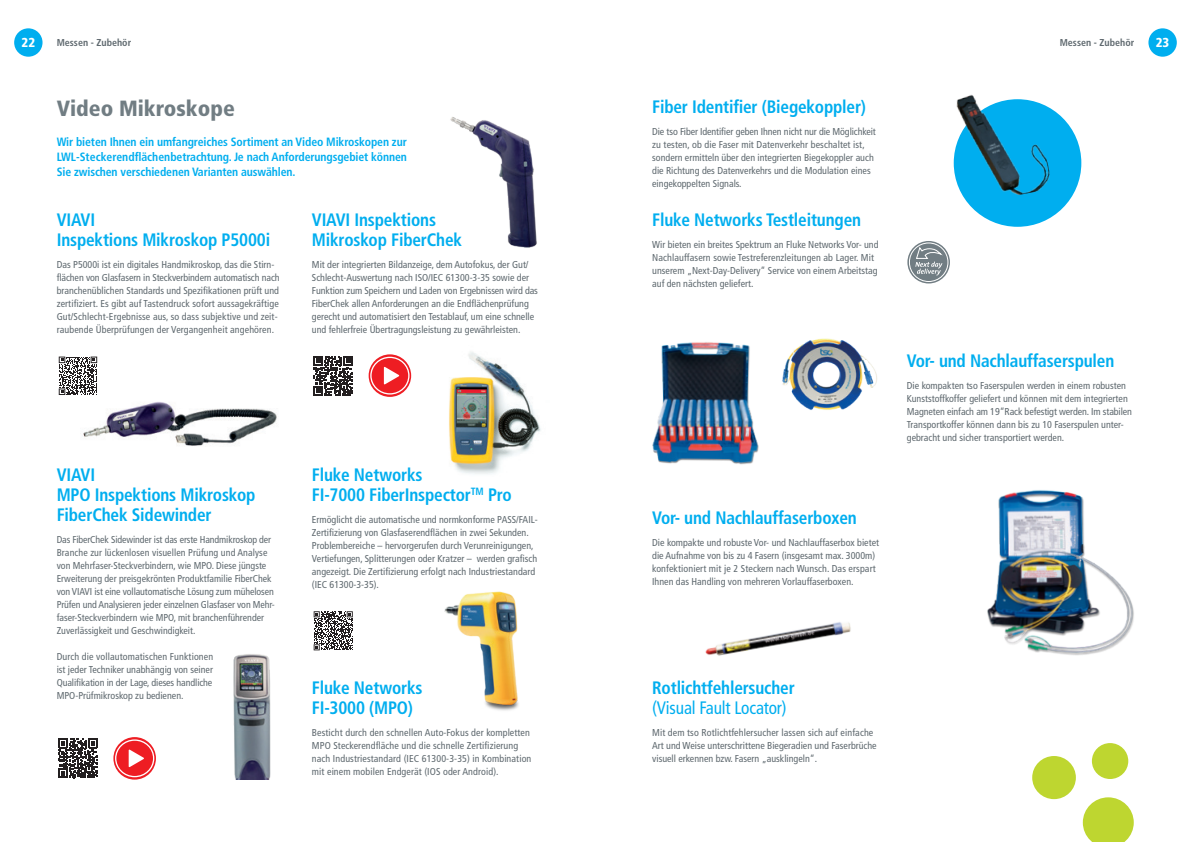
<style>
.page{position:relative;width:1191px;height:842px;background:#fff}
.page>*{position:absolute;margin:0;border:0;box-sizing:border-box;transform-origin:0 0}
.t1{font:900 condensed 22px "Frutiger LT Std";color:#717d83}
.t2{font:700 condensed 18px/20px "Frutiger LT Std";letter-spacing:-.01em;color:#00aeef;scale:.96 1}
.t3{font:condensed 18px "Frutiger LT Std";letter-spacing:-.01em;color:#00aeef;scale:.96 1}
.t4{font:900 condensed 13px "Frutiger LT Std";color:#fff}
.t5{font:700 condensed 12px/15px "Frutiger LT Std";letter-spacing:-.01em;color:#00aeef;text-align:justify}
.t6{font:condensed 10px/13px "Frutiger LT Std";color:#5f696f}
.t7{font:700 condensed 10px "Frutiger LT Std";color:#5f696f}
</style>
<div class="page">
<div style="left:14px;top:28px;width:29px;height:29px;background:#00aeef;border-radius:50%"></div>
<div style="left:1148px;top:28px;width:28px;height:29px;background:#00aeef;border-radius:50%"></div>
<img style="left:83px;top:402px;width:194px;height:44px">
<img style="left:449px;top:352px;width:92px;height:122px">
<svg style="left:313px;top:611px;width:7px;height:40px"></svg>
<svg style="left:314px;top:611px;width:39px;height:39px"></svg>
<img style="left:450px;top:117px;width:87px;height:131px">
<div style="left:953px;top:99px;width:128px;height:128px;background:#00aeef;border-radius:50%"></div>
<img style="left:987px;top:490px;width:147px;height:165px">
<img style="left:652px;top:342px;width:107px;height:123px">
<img style="left:782px;top:338px;width:95px;height:72px">
<img style="left:953px;top:94px;width:99px;height:110px">
<svg style="left:907px;top:241px;width:43px;height:42px"></svg>
<svg style="left:908px;top:242px;width:40px;height:40px"></svg>
<img style="left:705px;top:622px;width:146px;height:34px">
<img style="left:233px;top:654px;width:38px;height:126px">
<svg style="left:58px;top:739px;width:40px;height:39px"></svg>
<svg style="left:58px;top:356px;width:40px;height:39px"></svg>
<svg style="left:59px;top:357px;width:38px;height:38px"></svg>
<svg style="left:313px;top:356px;width:40px;height:39px"></svg>
<svg style="left:369px;top:354px;width:42px;height:43px"></svg>
<div style="left:370px;top:357px;width:39px;height:38px;border:1px solid #fff;border-radius:50%"></div>
<svg style="left:384px;top:367px;width:15px;height:18px"></svg>
<svg style="left:113px;top:737px;width:43px;height:43px"></svg>
<div style="left:115px;top:739px;width:39px;height:38px;border:1px solid #fff;border-radius:50%"></div>
<svg style="left:129px;top:749px;width:15px;height:18px"></svg>
<img style="left:444px;top:591px;width:75px;height:120px">
<svg style="left:1082px;top:797px;width:51px;height:45px"></svg>
<div style="left:1091px;top:743px;width:37px;height:36px;background:#bed630;border-radius:50%"></div>
<div style="left:1032px;top:756px;width:43px;height:43px;background:#bed630;border-radius:50%"></div>
<h3 class="t4" style="left:22px;top:35px;width:15px">22</h3>
<p class="t7" style="left:57px;top:37px;width:76px">Messen - Zubehör</p>
<h3 class="t4" style="left:1155px;top:35px;width:15px">23</h3>
<p class="t7" style="left:1059px;top:37px;width:76px">Messen - Zubehör</p>
<h1 class="t1" style="left:57px;top:95px;width:180px">Video Mikroskope</h1>
<p class="t5" style="left:57px;top:134px;width:352px">Wir bieten Ihnen ein umfangreiches Sortiment an Video Mikroskopen zur LWL-Steckerendflächenbetrachtung. Je nach Anforderungsgebiet können Sie zwischen verschiedenen Varianten auswählen.</p>
<h2 class="t2" style="left:57px;top:210px;width:224px">VIAVI<br>Inspektions Mikroskop P5000i</h2>
<p class="t6" style="left:57px;top:258px;width:224px">Das P5000i ist ein digitales Handmikroskop, das die Stirn&shy;flächen von Glasfasern in Steckverbindern automatisch nach branchenüblichen Standards und Spezifikationen prüft und zertifiziert. Es gibt auf Tastendruck sofort aussagekräftige Gut/Schlecht-Ergebnisse aus, so dass subjektive und zeit&shy;raubende Überprüfungen der Vergangenheit angehören.</p>
<h2 class="t2" style="left:312px;top:210px;width:158px">VIAVI Inspektions<br>Mikroskop FiberChek</h2>
<p class="t6" style="left:312px;top:258px;width:227px">Mit der integrierten Bildanzeige, dem Autofokus, der Gut/ Schlecht-Auswertung nach ISO/IEC 61300-3-35 sowie der Funktion zum Speichern und Laden von Ergebnissen wird das FiberChek allen Anforderungen an die Endflächenprüfung gerecht und automatisiert den Testablauf, um eine schnelle und fehlerfreie Übertragungsleistung zu gewährleisten.</p>
<h2 class="t2" style="left:57px;top:465px;width:209px">VIAVI<br>MPO Inspektions Mikroskop<br>FiberChek Sidewinder</h2>
<p class="t6" style="left:57px;top:533px;width:220px">Das FiberChek Sidewinder ist das erste Handmikroskop der Branche zur lückenlosen visuellen Prüfung und Analyse von Mehrfaser-Steckverbindern, wie MPO. Diese jüngste Erweiterung der preisgekrönten Produktfamilie FiberChek von VIAVI ist eine vollautomatische Lösung zum mühelosen Prüfen und Analysieren jeder einzelnen Glasfaser von Mehr&shy;faser-Steckverbindern wie MPO, mit branchenführender Zuverlässigkeit und Geschwindigkeit.</p>
<p class="t6" style="left:57px;top:650px;width:158px;text-align:justify">Durch die vollautomatischen Funktionen ist jeder Techniker unabhängig von seiner Qualifikation in der Lage, dieses handliche MPO-Prüfmikroskop zu bedienen.</p>
<h2 class="t2" style="left:312px;top:465px;width:210px">Fluke Networks<br>FI-7000 FiberInspector<sup>TM</sup> Pro</h2>
<p class="t6" style="left:312px;top:513px;width:227px">Ermöglicht die automatische und normkonforme PASS/FAIL-Zertifizierung von Glasfaserendflächen in zwei Sekunden.<br>Problembereiche – hervorgerufen durch Verunreinigungen, Vertiefungen, Splitterungen oder Kratzer – werden grafisch angezeigt. Die Zertifizierung erfolgt nach Industriestandard (IEC 61300-3-35).</p>
<h2 class="t2" style="left:312px;top:678px;width:117px">Fluke Networks<br>FI-3000 (MPO)</h2>
<p class="t6" style="left:312px;top:726px;width:221px">Besticht durch den schnellen Auto-Fokus der kompletten MPO Steckerendfläche und die schnelle Zertifizierung nach Industriestandard (IEC 61300-3-35) in Kombination mit einem mobilen Endgerät (IOS oder Android).</p>
<h2 class="t2" style="left:652px;top:97px;width:224px">Fiber Identifier (Biegekoppler)</h2>
<p class="t6" style="left:652px;top:125px;width:225px">Die tso Fiber Identifier geben Ihnen nicht nur die Möglichkeit zu testen, ob die Faser mit Datenverkehr beschaltet ist, sondern ermitteln über den integrierten Biegekoppler auch die Richtung des Datenverkehrs und die Modulation eines eingekoppelten Signals.</p>
<h2 class="t2" style="left:652px;top:210px;width:219px">Fluke Networks Testleitungen</h2>
<p class="t6" style="left:652px;top:238px;width:228px">Wir bieten ein breites Spektrum an Fluke Networks Vor- und Nachlauffasern sowie Testreferenzleitungen ab Lager. Mit unserem „Next-Day-Delivery“ Service von einem Arbeitstag auf den nächsten geliefert.</p>
<h2 class="t2" style="left:652px;top:508px;width:215px">Vor- und Nachlauffaserboxen</h2>
<p class="t6" style="left:652px;top:536px;width:228px">Die kompakte und robuste Vor- und Nachlauffaserbox bietet die Aufnahme von bis zu 4 Fasern (insgesamt max. 3000m) konfektioniert mit je 2 Steckern nach Wunsch. Das erspart Ihnen das Handling von mehreren Vorlauffaserboxen.</p>
<h2 class="t2" style="left:907px;top:351px;width:218px">Vor- und Nachlauffaserspulen</h2>
<p class="t6" style="left:907px;top:379px;width:227px">Die kompakten tso Faserspulen werden in einem robusten Kunststoffkoffer geliefert und können mit dem integrierten Magneten einfach am 19“Rack befestigt werden. Im stabilen Transportkoffer können dann bis zu 10 Faserspulen unter&shy;gebracht und sicher transportiert werden.</p>
<h2 class="t2" style="left:652px;top:678px;width:150px">Rotlichtfehlersucher</h2>
<h2 class="t3" style="left:652px;top:697px;width:142px">(Visual Fault Locator)</h2>
<p class="t6" style="left:652px;top:726px;width:226px">Mit dem tso Rotlichtfehlersucher lassen sich auf einfache<br>Art und Weise unterschrittene Biegeradien und Faserbrüche visuell erkennen bzw. Fasern „ausklingeln“.</p>
</div>
